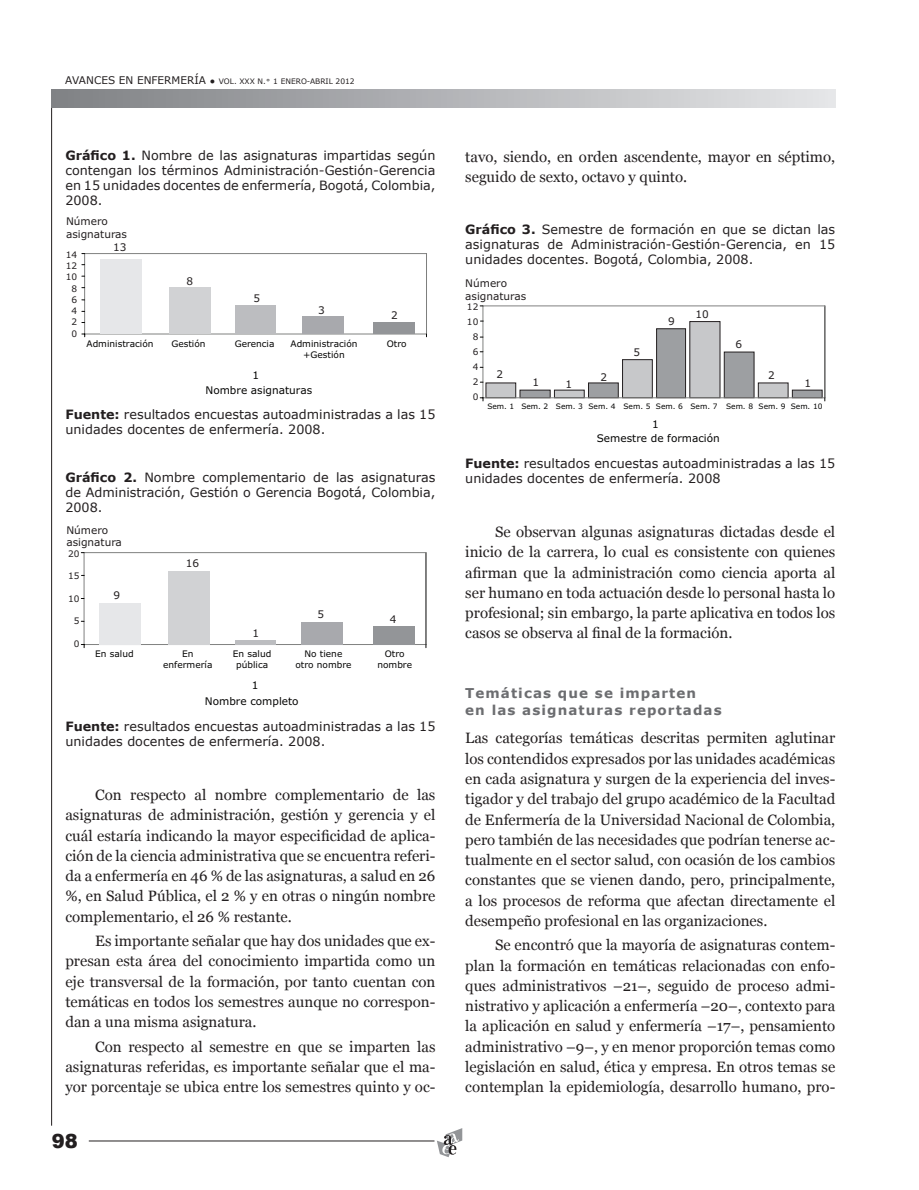
<style>
.page{position:relative;width:919px;height:1190px;background:#fff}
.page>*{position:absolute;margin:0;border:0;box-sizing:border-box;transform-origin:0 0}
.t1{font:900 19.5px "Arial";color:#231f20}
.t2{font:15px/20.2px "Georgia";color:#231f20;text-align:justify}
.t3{font:700 13.5px/16.5px "Verdana";letter-spacing:.08em;color:#6c6d70}
.t4{font:12.75px/15px "Verdana";color:#231f20;text-align:justify}
.t5{font:10.5px/12.6px "Verdana";color:#231f20}
.t6{font:10.5px/15.5px "Verdana";color:#050504;text-align:center}
.t7{font:9px/10.8px "Verdana";color:#050504;text-align:center}
.t8{font:9px/11.2px "Verdana";color:#231f20;text-align:right}
.t9{font:7.5px "Verdana";color:#050504}
.t10{font:7.5px "Verdana";color:#231f20}
.s1{font-size:10.5px}
.s2{font-size:9px}
.s3{font-weight:700}
</style>
<div class="page">
<hr style="left:51px;top:91px;width:1px;height:1034px;background:#231f20">
<img style="left:51px;top:90px;width:784px;height:18px">
<hr style="left:89px;top:1140px;width:345px;height:1px;background:#231f20">
<svg style="left:437px;top:1128px;width:25px;height:29px"></svg>
<hr style="left:426px;top:253px;width:1px;height:81px;background:#050504">
<div style="left:84px;top:253px;width:342px;height:81px;border:1px solid #808180"></div>
<div style="left:100px;top:259px;width:41px;height:75px;background:#e6e7e9"></div>
<div style="left:169px;top:288px;width:42px;height:46px;background:#d1d2d4"></div>
<div style="left:236px;top:305px;width:40px;height:29px;background:#bcbdc0"></div>
<div style="left:302px;top:317px;width:41px;height:17px;background:#a8a9ad"></div>
<div style="left:373px;top:322px;width:42px;height:12px;background:#939598"></div>
<div style="left:84px;top:552px;width:342px;height:92px;border:1px solid #808180"></div>
<div style="left:99px;top:603px;width:41px;height:41px;background:#e6e7e9"></div>
<div style="left:168px;top:570px;width:42px;height:74px;background:#d1d2d4"></div>
<div style="left:235px;top:639px;width:40px;height:5px;background:#bcbdc0"></div>
<div style="left:301px;top:622px;width:42px;height:22px;background:#a8a9ad"></div>
<div style="left:373px;top:625px;width:41px;height:19px;background:#939598"></div>
<div style="left:485px;top:383px;width:30px;height:15px;background:#c7c8ca"></div>
<div style="left:519px;top:390px;width:31px;height:8px;background:#9d9fa2;border:1px solid #231f20"></div>
<div style="left:554px;top:390px;width:30px;height:8px;background:#c7c8ca"></div>
<div style="left:588px;top:383px;width:30px;height:15px;background:#9d9fa2"></div>
<div style="left:622px;top:359px;width:30px;height:39px;background:#c7c8ca;border:1px solid #231f20"></div>
<div style="left:656px;top:328px;width:29px;height:70px;background:#9d9fa2;border:1px solid #231f20"></div>
<div style="left:689px;top:321px;width:31px;height:77px;background:#c7c8ca"></div>
<div style="left:723px;top:352px;width:31px;height:46px;background:#9d9fa2;border:1px solid #231f20"></div>
<div style="left:757px;top:383px;width:31px;height:15px;background:#c7c8ca"></div>
<div style="left:791px;top:390px;width:31px;height:8px;background:#9d9fa2;border:1px solid #231f20"></div>
<hr style="left:824px;top:306px;width:1px;height:92px;background:#050504">
<div style="left:482px;top:306px;width:342px;height:92px;border:1px solid #808180"></div>
<p class="t10" style="left:65px;top:76px;width:291px"><span class="s1">AVANCES EN ENFERMERÍA</span> <span class="s2">●</span> VOL. XXX N.˚ 1 ENERO-ABRIL 2012</p>
<p class="t4" style="left:65px;top:148px;width:371px"><span class="s3">Gráfico 1.</span> Nombre de las asignaturas impartidas según contengan los términos Administración-Gestión-Gerencia en 15 unidades docentes de enfermería, Bogotá, Colombia, 2008.</p>
<p class="t5" style="left:66px;top:215px;width:43px">Número</p>
<p class="t5" style="left:66px;top:227px;width:63px">asignaturas</p>
<p class="t5" style="left:113px;top:241px;width:15px">13</p>
<p class="t8" style="left:66px;top:249px;width:13px">14<br>12<br>10<br>8<br>6<br>4<br>2<br>0</p>
<p class="t5" style="left:186px;top:274px;width:8px">8</p>
<p class="t5" style="left:253px;top:291px;width:8px">5</p>
<p class="t5" style="left:318px;top:304px;width:8px">3</p>
<p class="t5" style="left:391px;top:309px;width:8px">2</p>
<p class="t7" style="left:86px;top:338px;width:68px">Administración</p>
<p class="t7" style="left:171px;top:338px;width:36px">Gestión</p>
<p class="t7" style="left:234px;top:338px;width:41px">Gerencia</p>
<p class="t7" style="left:290px;top:338px;width:68px">Administración +Gestión</p>
<p class="t7" style="left:386px;top:338px;width:21px">Otro</p>
<p class="t6" style="left:205px;top:367px;width:108px">1<br>Nombre asignaturas</p>
<p class="t4" style="left:65px;top:407px;width:371px"><span class="s3">Fuente:</span> resultados encuestas autoadministradas a las 15 unidades docentes de enfermería. 2008.</p>
<p class="t4" style="left:65px;top:470px;width:371px"><span class="s3">Gráfico 2.</span> Nombre complementario de las asignaturas de Administración, Gestión o Gerencia Bogotá, Colombia, 2008.</p>
<p class="t5" style="left:66px;top:523px;width:57px">Número asignatura</p>
<p class="t8" style="left:68px;top:547px;width:13px">20</p>
<p class="t8" style="left:68px;top:570px;width:13px">15</p>
<p class="t8" style="left:68px;top:592px;width:13px">10</p>
<p class="t8" style="left:74px;top:615px;width:7px">5</p>
<p class="t8" style="left:74px;top:637px;width:7px">0</p>
<p class="t5" style="left:113px;top:589px;width:8px">9</p>
<p class="t5" style="left:186px;top:557px;width:15px">16</p>
<p class="t5" style="left:252px;top:626px;width:8px">1</p>
<p class="t5" style="left:317px;top:607px;width:8px">5</p>
<p class="t5" style="left:389px;top:612px;width:8px">4</p>
<p class="t7" style="left:95px;top:648px;width:40px">En salud</p>
<p class="t7" style="left:163px;top:648px;width:51px">En enfermería</p>
<p class="t7" style="left:233px;top:648px;width:40px">En salud pública</p>
<p class="t7" style="left:295px;top:648px;width:58px">No tiene otro nombre</p>
<p class="t7" style="left:377px;top:648px;width:36px">Otro nombre</p>
<p class="t6" style="left:205px;top:677px;width:95px;text-align:left;text-indent:47px">1<br>Nombre completo</p>
<p class="t4" style="left:65px;top:718px;width:371px"><span class="s3">Fuente:</span> resultados encuestas autoadministradas a las 15 unidades docentes de enfermería. 2008.</p>
<p class="t2" style="left:65px;top:785px;width:371px;text-indent:30px">Con respecto al nombre complementario de las asignaturas de administración, gestión y gerencia y el cuál estaría indicando la mayor especificidad de aplica&shy;ción de la ciencia administrativa que se encuentra referi&shy;da a enfermería en 46 % de las asignaturas, a salud en 26 %, en Salud Pública, el 2 % y en otras o ningún nombre complementario, el 26 % restante.</p>
<p class="t2" style="left:65px;top:931px;width:371px;text-indent:30px">Es importante señalar que hay dos unidades que ex&shy;presan esta área del conocimiento impartida como un eje transversal de la formación, por tanto cuentan con temáticas en todos los semestres aunque no correspon&shy;dan a una misma asignatura.</p>
<p class="t2" style="left:65px;top:1036px;width:371px;text-indent:30px">Con respecto al semestre en que se imparten las asignaturas referidas, es importante señalar que el ma&shy;yor porcentaje se ubica entre los semestres quinto y oc-</p>
<h1 class="t1" style="left:52px;top:1126px;width:28px">98</h1>
<p class="t2" style="left:465px;top:147px;width:371px">tavo, siendo, en orden ascendente, mayor en séptimo, seguido de sexto, octavo y quinto.</p>
<p class="t4" style="left:465px;top:222px;width:371px"><span class="s3">Gráfico 3.</span> Semestre de formación en que se dictan las asignaturas de Administración-Gestión-Gerencia, en 15 unidades docentes. Bogotá, Colombia, 2008.</p>
<p class="t5" style="left:465px;top:277px;width:63px">Número asignaturas</p>
<p class="t8" style="left:466px;top:299px;width:13px;line-height:15px">12<br>10<br>8<br>6<br>4<br>2<br>0</p>
<p class="t5" style="left:695px;top:307px;width:15px">10</p>
<p class="t5" style="left:667px;top:315px;width:8px">9</p>
<p class="t5" style="left:735px;top:338px;width:8px">6</p>
<p class="t5" style="left:633px;top:345px;width:8px">5</p>
<p class="t5" style="left:496px;top:368px;width:8px">2</p>
<p class="t5" style="left:600px;top:371px;width:8px">2</p>
<p class="t5" style="left:767px;top:369px;width:8px">2</p>
<p class="t5" style="left:532px;top:376px;width:8px">1</p>
<p class="t5" style="left:565px;top:377px;width:8px">1</p>
<p class="t5" style="left:804px;top:377px;width:8px">1</p>
<p class="t9" style="left:487px;top:400px;width:336px">Sem. 1 Sem. 2 Sem. 3 Sem. 4 Sem. 5 Sem. 6 Sem. 7 Sem. 8 Sem. 9 Sem. 10</p>
<p class="t6" style="left:596px;top:417px;width:124px;line-height:14px">1<br>Semestre de formación</p>
<p class="t4" style="left:465px;top:455px;width:371px"><span class="s3">Fuente:</span> resultados encuestas autoadministradas a las 15 unidades docentes de enfermería. 2008</p>
<p class="t2" style="left:465px;top:522px;width:371px;text-indent:30px">Se observan algunas asignaturas dictadas desde el inicio de la carrera, lo cual es consistente con quienes afirman que la administración como ciencia aporta al ser humano en toda actuación desde lo personal hasta lo profesional; sin embargo, la parte aplicativa en todos los casos se observa al final de la formación.</p>
<p class="t3" style="left:465px;top:684px;width:258px">Temáticas que se imparten<br>en las asignaturas reportadas</p>
<p class="t2" style="left:465px;top:728px;width:371px">Las categorías temáticas descritas permiten aglutinar los contendidos expresados por las unidades académicas en cada asignatura y surgen de la experiencia del inves&shy;tigador y del trabajo del grupo académico de la Facultad de Enfermería de la Universidad Nacional de Colombia, pero también de las necesidades que podrían tenerse ac&shy;tualmente en el sector salud, con ocasión de los cambios constantes que se vienen dando, pero, principalmente, a los procesos de reforma que afectan directamente el desempeño profesional en las organizaciones.</p>
<p class="t2" style="left:465px;top:935px;width:371px;text-indent:30px">Se encontró que la mayoría de asignaturas contem&shy;plan la formación en temáticas relacionadas con enfo&shy;ques administrativos –21–, seguido de proceso admi&shy;nistrativo y aplicación a enfermería –20–, contexto para la aplicación en salud y enfermería –17–, pensamiento administrativo –9–, y en menor proporción temas como legislación en salud, ética y empresa. En otros temas se contemplan la epidemiología, desarrollo humano, pro-</p>
</div>
